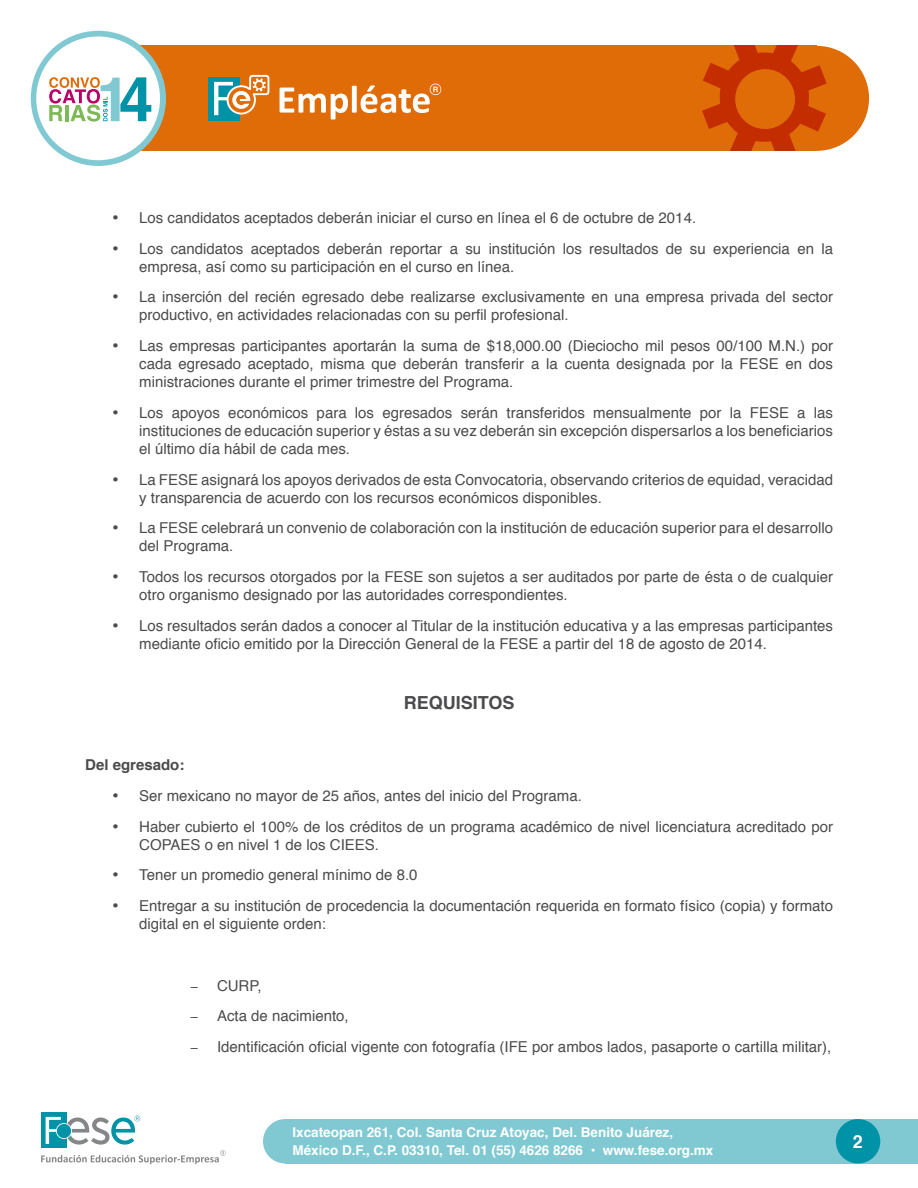
<style>
.page{position:relative;width:918px;height:1188px;background:#fff}
.page>*{position:absolute;margin:0;border:0;box-sizing:border-box;transform-origin:0 0}
.t1{font:700 18px "Helvetica";color:#4b4b4d}
.t2{font:700 18px "Helvetica";color:#fff}
.t3{font:15px/18px "Helvetica";color:#4b4b4d}
.t4{font:700 15px "Helvetica";color:#4b4b4d}
.t5{font:700 13.5px/18px "Helvetica";color:#fff}
</style>
<div class="page">
<div style="left:764px;top:46px;width:105px;height:105px;background:#e06c08;border-radius:50%"></div>
<div style="left:130px;top:46px;width:687px;height:105px;background:#e06c08"></div>
<div style="left:41px;top:1113px;width:26px;height:35px;background:#0092a7"></div>
<svg style="left:41px;top:1116px;width:185px;height:48px"></svg>
<div style="left:31px;top:31px;width:135px;height:135px;background:#80c9d3;border-radius:50%"></div>
<div style="left:36px;top:36px;width:124px;height:124px;background:#fff;border-radius:50%"></div>
<svg style="left:49px;top:77px;width:102px;height:45px"></svg>
<div style="left:263px;top:1119px;width:44px;height:45px;background:#80c9d3;border-radius:50%"></div>
<div style="left:285px;top:1119px;width:633px;height:45px;background:#80c9d3"></div>
<div style="left:836px;top:1119px;width:44px;height:45px;background:#0092a7;border-radius:50%"></div>
<svg style="left:249px;top:75px;width:20px;height:20px"></svg>
<div style="left:209px;top:77px;width:31px;height:44px;background:#0092a7"></div>
<svg style="left:214px;top:77px;width:54px;height:38px"></svg>
<svg style="left:280px;top:84px;width:161px;height:36px"></svg>
<svg style="left:702px;top:46px;width:125px;height:105px"></svg>
<p class="t3" style="left:112px;top:209px;width:585px">• Los candidatos aceptados deberán iniciar el curso en línea el 6 de octubre de 2014.</p>
<p class="t3" style="left:139px;top:240px;width:695px;text-indent:-27px">• Los candidatos aceptados deberán reportar a su institución los resultados de su experiencia en la empresa, así como su participación en el curso en línea.</p>
<p class="t3" style="left:139px;top:289px;width:695px;text-indent:-27px">• La inserción del recién egresado debe realizarse exclusivamente en una empresa privada del sector productivo, en actividades relacionadas con su perfil profesional.</p>
<p class="t3" style="left:139px;top:337px;width:695px;text-align:justify;text-indent:-27px">• Las empresas participantes aportarán la suma de $18,000.00 (Dieciocho mil pesos 00/100 M.N.) por cada egresado aceptado, misma que deberán transferir a la cuenta designada por la FESE en dos ministraciones durante el primer trimestre del Programa.</p>
<p class="t3" style="left:139px;top:404px;width:695px;text-align:justify;text-indent:-27px">• Los apoyos económicos para los egresados serán transferidos mensualmente por la FESE a las instituciones de educación superior y éstas a su vez deberán sin excepción dispersarlos a los beneficiarios el último día hábil de cada mes.</p>
<p class="t3" style="left:139px;top:471px;width:695px;text-indent:-27px">• La FESE asignará los apoyos derivados de esta Convocatoria, observando criterios de equidad, veracidad y transparencia de acuerdo con los recursos económicos disponibles.</p>
<p class="t3" style="left:139px;top:520px;width:695px;text-indent:-27px">• La FESE celebrará un convenio de colaboración con la institución de educación superior para el desarrollo del Programa.</p>
<p class="t3" style="left:139px;top:568px;width:695px;text-indent:-27px">• Todos los recursos otorgados por la FESE son sujetos a ser auditados por parte de ésta o de cualquier otro organismo designado por las autoridades correspondientes.</p>
<p class="t3" style="left:139px;top:617px;width:695px;text-indent:-27px">• Los resultados serán dados a conocer al Titular de la institución educativa y a las empresas participantes mediante oficio emitido por la Dirección General de la FESE a partir del 18 de agosto de 2014.</p>
<p class="t1" style="left:404px;top:688px;width:112px">REQUISITOS</p>
<p class="t4" style="left:85px;top:753px;width:101px">Del egresado:</p>
<p class="t3" style="left:112px;top:787px;width:471px">• Ser mexicano no mayor de 25 años, antes del inicio del Programa.</p>
<p class="t3" style="left:139px;top:818px;width:695px;text-indent:-27px">• Haber cubierto el 100% de los créditos de un programa académico de nivel licenciatura acreditado por<br>COPAES o en nivel 1 de los CIEES.</p>
<p class="t3" style="left:112px;top:867px;width:307px">• Tener un promedio general mínimo de 8.0</p>
<p class="t3" style="left:139px;top:897px;width:695px;text-indent:-27px">• Entregar a su institución de procedencia la documentación requerida en formato físico (copia) y formato digital en el siguiente orden:</p>
<p class="t3" style="left:217px;top:970px;width:616px;line-height:30.8px">CURP,<br>Acta de nacimiento,<br>Identificación oficial vigente con fotografía (IFE por ambos lados, pasaporte o cartilla militar),</p>
<p class="t5" style="left:292px;top:1124px;width:422px">Ixcateopan 261, Col. Santa Cruz Atoyac, Del. Benito Juárez,<br>México D.F., C.P. 03310, Tel. 01 (55) 4626 8266 • www.fese.org.mx</p>
<p class="t2" style="left:853px;top:1127px;width:12px">2</p>
</div>
